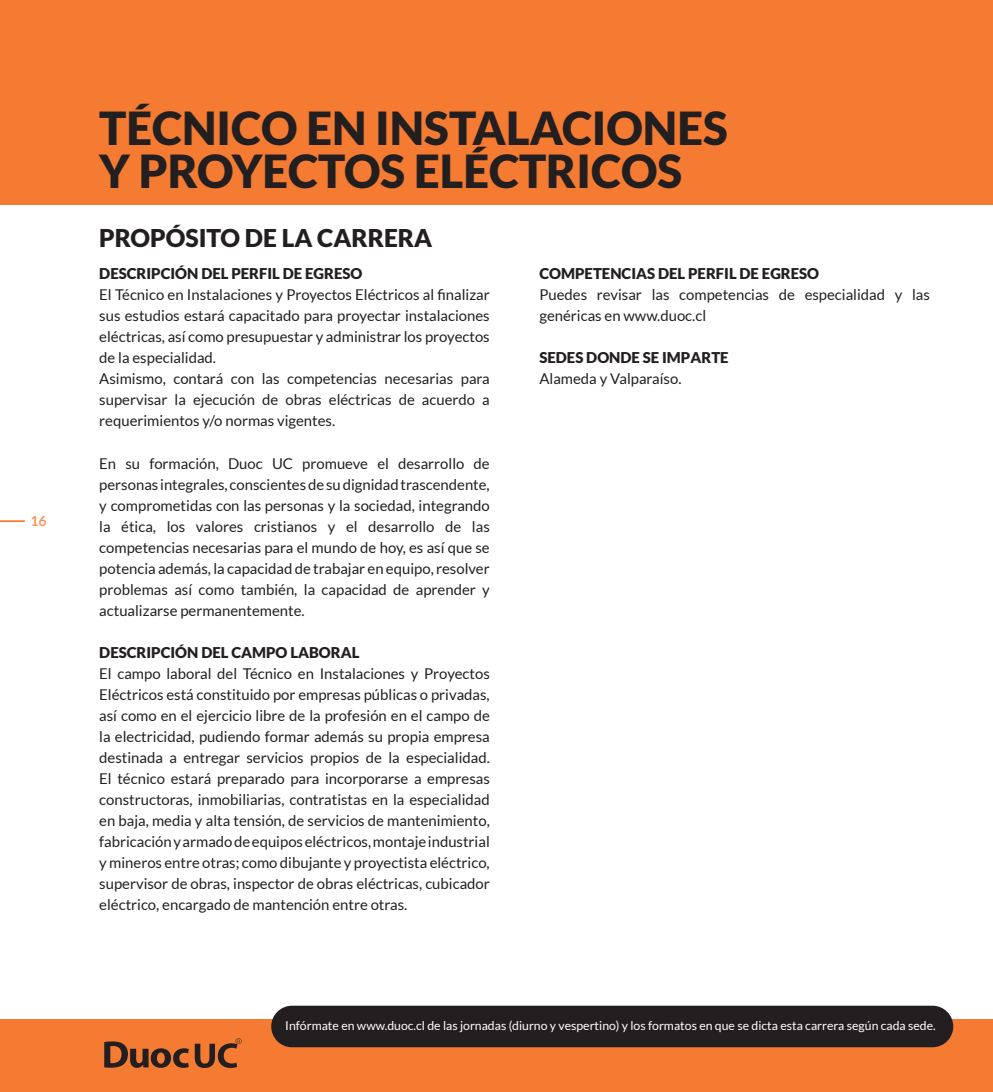
<style>
.page{position:relative;width:993px;height:1092px;background:#fff}
.page>*{position:absolute;margin:0;border:0;box-sizing:border-box;transform-origin:0 0}
.t1{font:900 45.5px/43.8px "Lato";color:#231f20}
.t2{font:900 24.5px "Lato";color:#231f20}
.t3{font:14.88px/21px "Lato";color:#231f20;text-align:justify}
.t4{font:900 14.88px "Lato";color:#231f20}
.t5{font:700 14px "Lato";color:#f7965a}
.t6{font:12.25px "Lato";color:#fff}
</style>
<div class="page">
<hr style="left:0;top:520px;width:25px;height:2px;background:#f47b31">
<div style="left:0;top:1019px;width:992px;height:72px;background:#f47b31"></div>
<svg style="left:104px;top:1041px;width:85px;height:26px"></svg>
<svg style="left:195px;top:1038px;width:46px;height:29px"></svg>
<div style="left:271px;top:1005px;width:681px;height:42px;background:#231f20;border-radius:21px"></div>
<div style="left:0;top:0;width:992px;height:204px;background:#f47b31"></div>
<p class="t5" style="left:31px;top:512px;width:18px">16</p>
<p class="t1" style="left:99px;top:105px;width:629px">TÉCNICO EN INSTALACIONES<br>Y PROYECTOS ELÉCTRICOS</p>
<h2 class="t2" style="left:99px;top:224px;width:334px">PROPÓSITO DE LA CARRERA</h2>
<p class="t4" style="left:99px;top:265px;width:264px">DESCRIPCIÓN DEL PERFIL DE EGRESO</p>
<p class="t3" style="left:99px;top:284px;width:392px">El Técnico en Instalaciones y Proyectos Eléctricos al finalizar sus estudios estará capacitado para proyectar instalaciones eléctricas, así como presupuestar y administrar los proyectos de la especialidad.</p>
<p class="t3" style="left:99px;top:368px;width:392px">Asimismo, contará con las competencias necesarias para supervisar la ejecución de obras eléctricas de acuerdo a requerimientos y/o normas vigentes.</p>
<p class="t3" style="left:99px;top:452px;width:392px">En su formación, Duoc UC promueve el desarrollo de personas integrales, conscientes de su dignidad trascendente, y comprometidas con las personas y la sociedad, integrando la ética, los valores cristianos y el desarrollo de las competencias necesarias para el mundo de hoy, es así que se potencia además, la capacidad de trabajar en equipo, resolver problemas así como también, la capacidad de aprender y actualizarse permanentemente.</p>
<p class="t4" style="left:99px;top:643px;width:261px">DESCRIPCIÓN DEL CAMPO LABORAL</p>
<p class="t3" style="left:99px;top:662px;width:392px">El campo laboral del Técnico en Instalaciones y Proyectos Eléctricos está constituido por empresas públicas o privadas, así como en el ejercicio libre de la profesión en el campo de la electricidad, pudiendo formar además su propia empresa destinada a entregar servicios propios de la especialidad.<br>El técnico estará preparado para incorporarse a empresas constructoras, inmobiliarias, contratistas en la especialidad en baja, media y alta tensión, de servicios de mantenimiento, fabricación y armado de equipos eléctricos, montaje industrial y mineros entre otras; como dibujante y proyectista eléctrico, supervisor de obras, inspector de obras eléctricas, cubicador eléctrico, encargado de mantención entre otras.</p>
<p class="t4" style="left:539px;top:265px;width:281px">COMPETENCIAS DEL PERFIL DE EGRESO</p>
<p class="t3" style="left:539px;top:284px;width:392px">Puedes revisar las competencias de especialidad y las genéricas en www.duoc.cl</p>
<p class="t4" style="left:539px;top:349px;width:191px">SEDES DONDE SE IMPARTE</p>
<p class="t3" style="left:539px;top:368px;width:143px">Alameda y Valparaíso.</p>
<p class="t6" style="left:285px;top:1019px;width:652px">Infórmate en www.duoc.cl de las jornadas (diurno y vespertino) y los formatos en que se dicta esta carrera según cada sede.</p>
</div>
